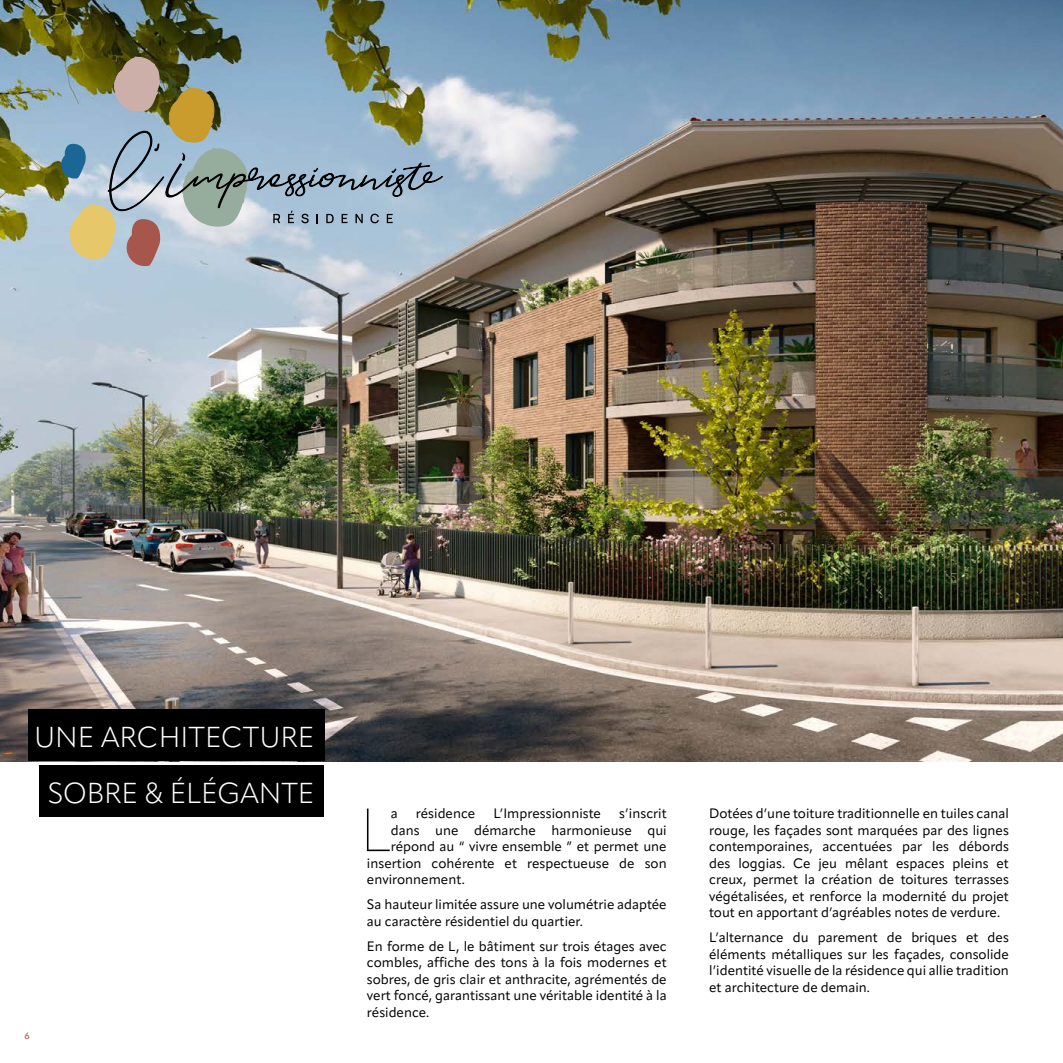
<style>
.page{position:relative;width:1063px;height:1063px;background:#fff}
.page>*{position:absolute;margin:0;border:0;box-sizing:border-box;transform-origin:0 0}
.t1{font:100 60.15px "Apparat";color:#000}
.t2{font:300 28.5px/55.5px "Apparat";color:#fff;text-align:center}
.t3{font:13.5px/16.5px "Apparat";color:#000;text-align:justify}
.t4{font:500 9px "Apparat";color:#a6564a}
</style>
<div class="page">
<img style="left:0;top:0;width:1063px;height:761px">
<div style="left:28px;top:710px;width:296px;height:51px;background:#000"></div>
<div style="left:40px;top:765px;width:284px;height:51px;background:#000"></div>
<svg style="left:48px;top:51px;width:395px;height:240px;background:#9dadb0"></svg>
<h2 class="t2" style="left:34px;top:709px;width:282px">UNE ARCHITECTURE<br>SOBRE &amp; ÉLÉGANTE</h2>
<p class="t4" style="left:24px;top:1031px;width:7px">6</p>
<h1 class="t1" style="left:360px;top:794px;width:33px">L</h1>
<p class="t3" style="left:391px;top:805px;width:9px">a</p>
<p class="t3" style="left:416px;top:805px;width:61px">résidence</p>
<p class="t3" style="left:493px;top:805px;width:109px">L’Impressionniste</p>
<p class="t3" style="left:619px;top:805px;width:49px">s’inscrit</p>
<p class="t3" style="left:391px;top:822px;width:277px">dans une démarche harmonieuse qui</p>
<p class="t3" style="left:391px;top:838px;width:277px">répond au “ vivre ensemble ” et permet une</p>
<p class="t3" style="left:367px;top:855px;width:301px">insertion cohérente et respectueuse de son</p>
<p class="t3" style="left:367px;top:871px;width:99px">environnement.</p>
<p class="t3" style="left:367px;top:896px;width:301px">Sa hauteur limitée assure une volumétrie adaptée au caractère résidentiel du quartier.</p>
<p class="t3" style="left:367px;top:938px;width:301px">En forme de L, le bâtiment sur trois étages avec combles, affiche des tons à la fois modernes et sobres, de gris clair et anthracite, agrémentés de vert foncé, garantissant une véritable identité à la résidence.</p>
<p class="t3" style="left:709px;top:805px;width:301px">Dotées d’une toiture traditionnelle en tuiles canal rouge, les façades sont marquées par des lignes contemporaines, accentuées par les débords des loggias. Ce jeu mêlant espaces pleins et creux, permet la création de toitures terrasses végétalisées, et renforce la modernité du projet tout en apportant d’agréables notes de verdure.</p>
<p class="t3" style="left:709px;top:929px;width:301px">L’alternance du parement de briques et des éléments métalliques sur les façades, consolide l’identité visuelle de la résidence qui allie tradition et architecture de demain.</p>
</div>
